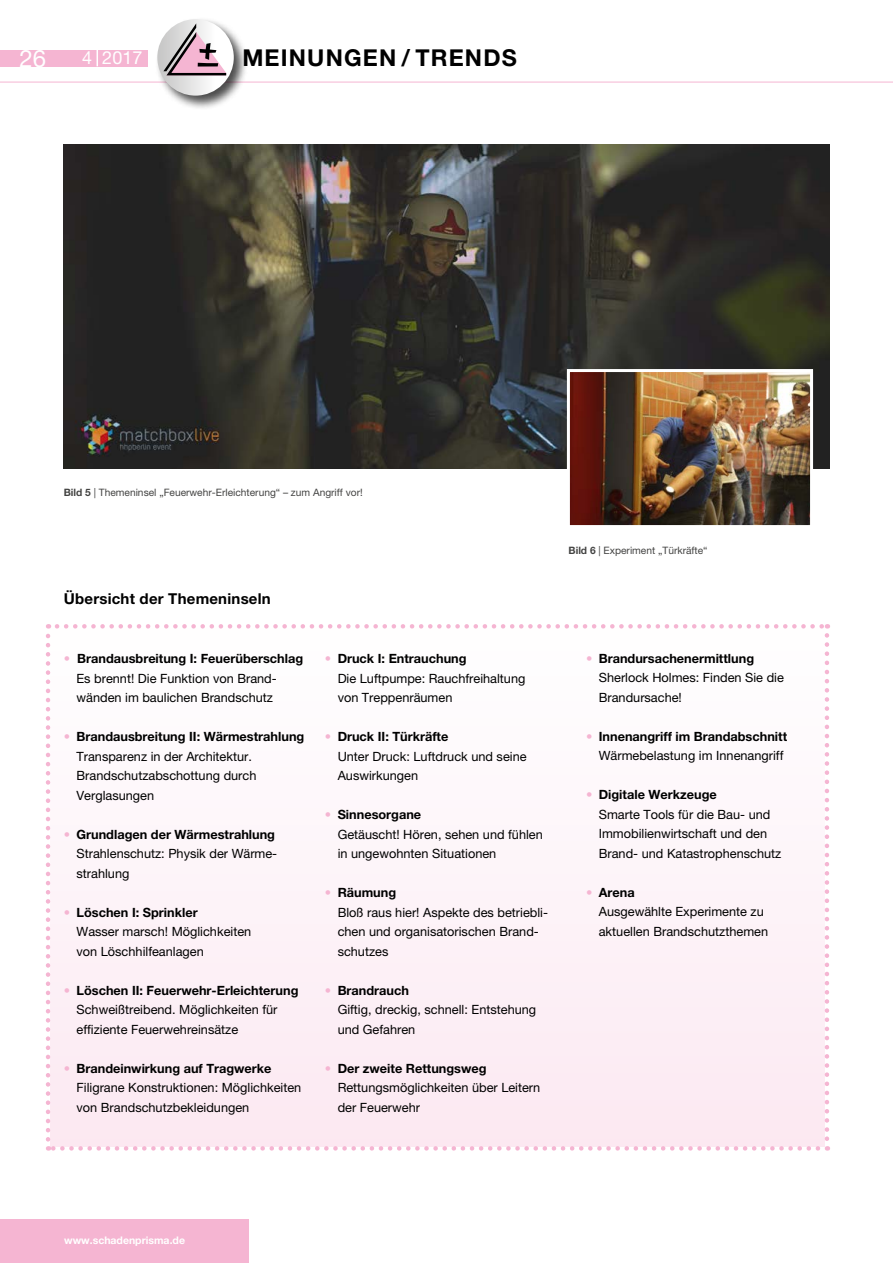
<style>
.page{position:relative;width:893px;height:1263px;background:#fff}
.page>*{position:absolute;margin:0;border:0;box-sizing:border-box;transform-origin:0 0}
.t1{font:24px "Helvetica Neue";color:#fff}
.t2{font:700 23.25px "Helvetica Neue";letter-spacing:.05em;color:#000}
.t3{font:18px "Helvetica Neue";color:#fff}
.t4{font:700 15px "Helvetica Neue";letter-spacing:.015em;color:#000}
.t5{font:12.75px/19.5px "Helvetica Neue";color:#000}
.t6{font:700 12.75px/19.5px "Helvetica Neue";color:#000;text-align:right}
.t7{font:700 10.5px "Helvetica Neue";color:#fff}
.t8{font:10.2px "Helvetica Neue";color:#434342}
.s1{font-weight:700}
.s2{color:#f5b5d2}
.s3{font-weight:400;color:#f5b5d2}
.s4{font-weight:400}
</style>
<div class="page">
<hr style="left:0;top:82px;width:893px;height:1px;background:#f5b5d2">
<div style="left:0;top:50px;width:148px;height:16px;background:#f5b5d2"></div>
<svg style="left:97px;top:50px;width:1px;height:16px"></svg>
<div style="left:155px;top:17px;width:94px;height:94px;background:#000;opacity:.7"></div>
<svg style="left:157px;top:19px;width:77px;height:77px"></svg>
<svg style="left:163px;top:23px;width:63px;height:52px"></svg>
<div style="left:0;top:1219px;width:249px;height:44px;background:#f5b5d2"></div>
<div style="left:50px;top:628px;width:775px;height:518px;background:#fdf4f9"></div>
<svg style="left:46px;top:624px;width:4px;height:515px"></svg>
<svg style="left:57px;top:624px;width:771px;height:4px"></svg>
<svg style="left:825px;top:635px;width:4px;height:515px"></svg>
<svg style="left:48px;top:1146px;width:770px;height:4px"></svg>
<img style="left:64px;top:145px;width:766px;height:323px">
<img style="left:571px;top:373px;width:238px;height:151px">
<div style="left:567px;top:369px;width:246px;height:159px;border:3px solid #fff"></div>
<h1 class="t1" style="left:20px;top:44px;width:28px">26</h1>
<h3 class="t3" style="left:82px;top:47px;width:62px">4 2017</h3>
<h2 class="t2" style="left:242px;top:43px;width:276px">MEINUNGEN / TRENDS</h2>
<p class="t8" style="left:64px;top:486px;width:300px"><span class="s1">Bild 5</span> | Themeninsel „Feuerwehr-Erleichterung“ – zum Angriff vor!</p>
<p class="t4" style="left:64px;top:589px;width:208px">Übersicht der Themeninseln</p>
<p class="t5" style="left:77px;top:649px;width:228px;text-indent:-13px"><span class="s2">•</span> <span class="s1">Brandausbreitung I: Feuerüberschlag<br></span>Es brennt! Die Funktion von Brand&shy;wänden im baulichen Brandschutz</p>
<p class="t5" style="left:77px;top:727px;width:229px;text-indent:-13px"><span class="s2">•</span> <span class="s1">Brandausbreitung II: Wärmestrahlung<br></span>Transparenz in der Architektur.<br>Brandschutzabschottung durch<br>Verglasungen</p>
<p class="t5" style="left:77px;top:824px;width:202px;text-indent:-13px"><span class="s2">•</span> <span class="s1">Grundlagen der Wärmestrahlung<br></span>Strahlenschutz: Physik der Wärme&shy;strahlung</p>
<p class="t5" style="left:77px;top:902px;width:176px;text-indent:-13px"><span class="s2">•</span> <span class="s1">Löschen I: Sprinkler<br></span>Wasser marsch! Möglichkeiten von Löschhilfeanlagen</p>
<p class="t5" style="left:77px;top:980px;width:223px;text-indent:-13px"><span class="s2">•</span> <span class="s1">Löschen II: Feuerwehr-Erleichterung<br></span>Schweißtreibend. Möglichkeiten für effiziente Feuerwehreinsätze</p>
<p class="t5" style="left:77px;top:1058px;width:226px;text-indent:-13px"><span class="s2">•</span> <span class="s1">Brandeinwirkung auf Tragwerke<br></span>Filigrane Konstruktionen: Möglichkeiten von Brandschutzbekleidungen</p>
<p class="t5" style="left:338px;top:648px;width:189px;text-indent:-13px"><span class="s2">•</span> <span class="s1">Druck I: Entrauchung<br></span>Die Luftpumpe: Rauchfreihaltung von Treppenräumen</p>
<p class="t5" style="left:338px;top:726px;width:190px;text-indent:-13px"><span class="s2">•</span> <span class="s1">Druck II: Türkräfte<br></span>Unter Druck: Luftdruck und seine<br>Auswirkungen</p>
<p class="t5" style="left:338px;top:804px;width:207px;text-indent:-13px"><span class="s2">•</span> <span class="s1">Sinnesorgane<br></span>Getäuscht! Hören, sehen und fühlen in ungewohnten Situationen</p>
<p class="t5" style="left:338px;top:882px;width:212px;text-indent:-13px"><span class="s2">•</span> <span class="s1">Räumung<br></span>Bloß raus hier! Aspekte des betriebli&shy;chen und organisatorischen Brand&shy;schutzes</p>
<p class="t5" style="left:338px;top:980px;width:200px;text-indent:-13px"><span class="s2">•</span> <span class="s1">Brandrauch<br></span>Giftig, dreckig, schnell: Entstehung und Gefahren</p>
<p class="t5" style="left:338px;top:1058px;width:204px;text-indent:-13px"><span class="s2">•</span> <span class="s1">Der zweite Rettungsweg<br></span>Rettungsmöglichkeiten über Leitern der Feuerwehr</p>
<p class="t8" style="left:568px;top:544px;width:141px"><span class="s1">Bild 6</span> | Experiment „Türkräfte“</p>
<p class="t5" style="left:599px;top:648px;width:187px;text-indent:-13px"><span class="s2">•</span> <span class="s1">Brandursachenermittlung<br></span>Sherlock Holmes: Finden Sie die<br>Brandursache!</p>
<p class="t6" style="left:586px;top:726px;width:203px"><span class="s3">•</span> Innenangriff im Brandabschnitt<br><span class="s4">Wärmebelastung im Innenangriff</span></p>
<p class="t5" style="left:599px;top:785px;width:184px;text-indent:-13px"><span class="s2">•</span> <span class="s1">Digitale Werkzeuge<br></span>Smarte Tools für die Bau- und<br>Immobilienwirtschaft und den<br>Brand- und Katastrophenschutz</p>
<p class="t5" style="left:599px;top:882px;width:171px;text-indent:-13px"><span class="s2">•</span> <span class="s1">Arena<br></span>Ausgewählte Experimente zu aktuellen Brandschutzthemen</p>
<p class="t7" style="left:64px;top:1233px;width:122px">www.schadenprisma.de</p>
</div>
